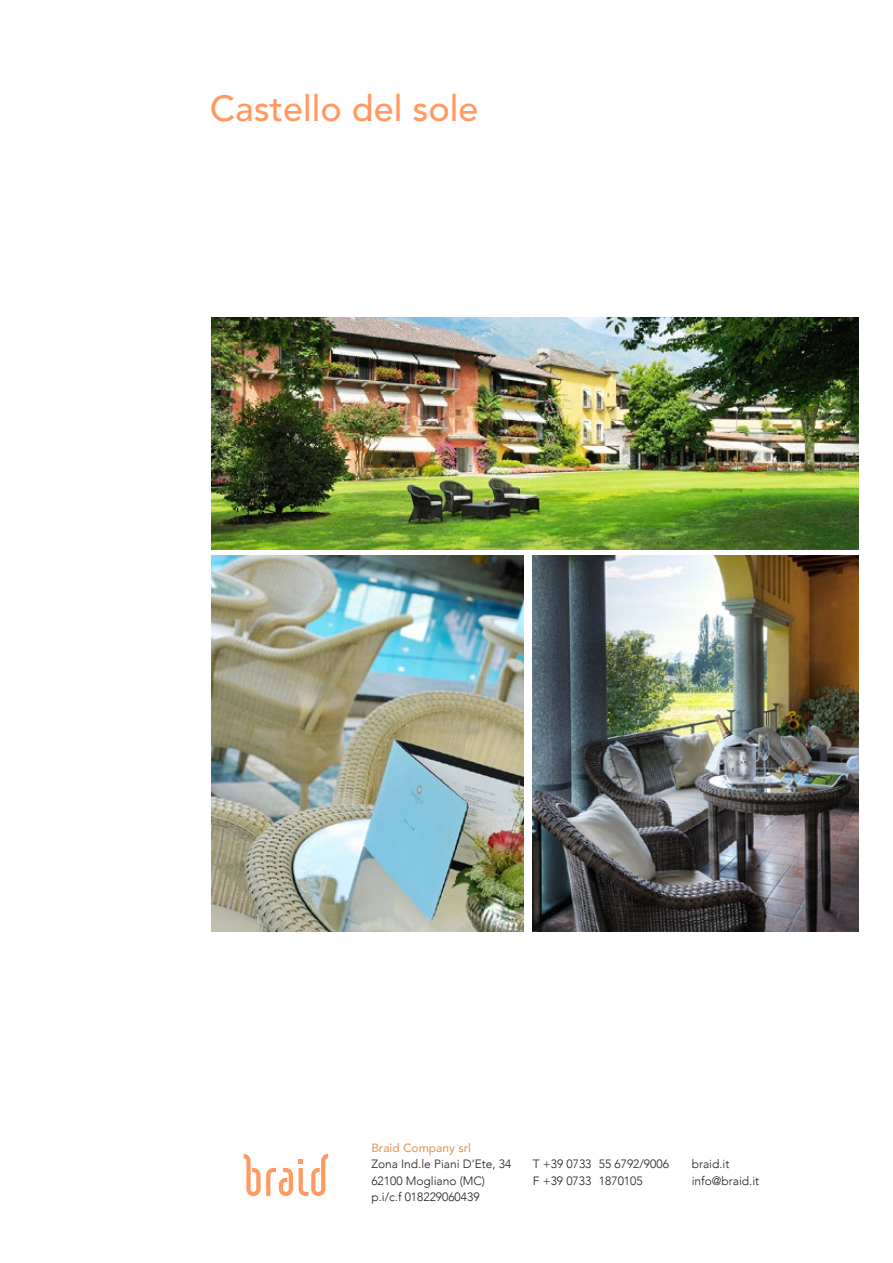
<style>
.page{position:relative;width:893px;height:1263px;background:#fff}
.page>*{position:absolute;margin:0;border:0;box-sizing:border-box;transform-origin:0 0}
.t1{font:500 36px "Avenir LT Std";color:#ff9a63}
.t2{font:300 12px/16.5px "Avenir";color:#231f20}
.t3{font:500 12px "Avenir";color:#e59864}
</style>
<div class="page">
<svg style="left:244px;top:1154px;width:16px;height:42px"></svg>
<svg style="left:299px;top:1154px;width:29px;height:42px"></svg>
<svg style="left:266px;top:1168px;width:27px;height:28px"></svg>
<img style="left:211px;top:318px;width:648px;height:232px">
<img style="left:533px;top:555px;width:326px;height:376px">
<img style="left:211px;top:555px;width:312px;height:376px">
<p class="t1" style="left:210px;top:87px;width:270px">Castello del sole</p>
<p class="t3" style="left:371px;top:1137px;width:101px">Braid Company srl</p>
<p class="t2" style="left:371px;top:1156px;width:141px">Zona Ind.le Piani D’Ete, 34<br>62100 Mogliano (MC) p.i/c.f 018229060439</p>
<p class="t2" style="left:533px;top:1156px;width:137px">T +39 0733 55 6792/9006<br>F +39 0733 1870105</p>
<p class="t2" style="left:692px;top:1156px;width:69px">braid.it info@braid.it</p>
</div>
